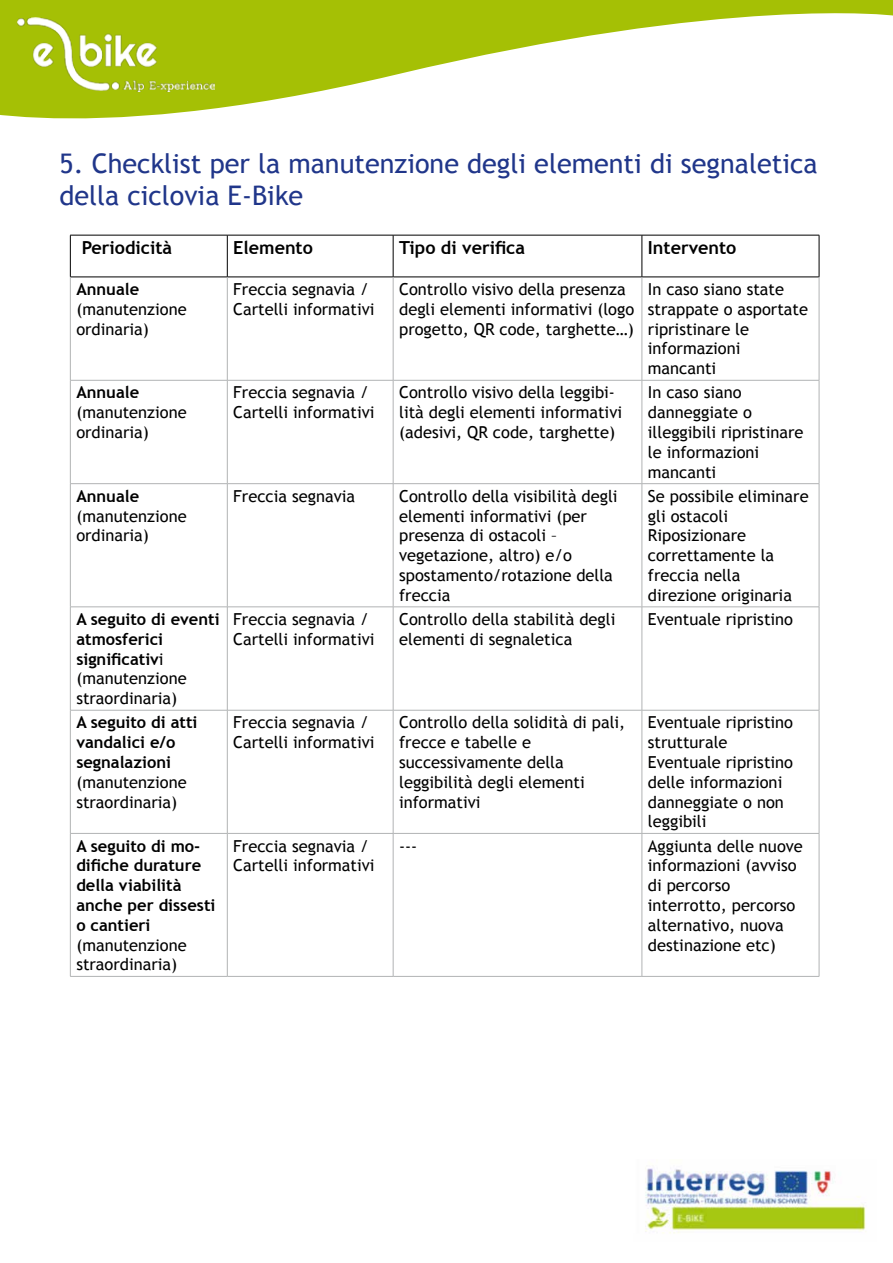
<style>
.page{position:relative;width:893px;height:1263px;background:#fff}
.page>*{position:absolute;margin:0;border:0;box-sizing:border-box;transform-origin:0 0}
.t1{font:27px/32.4px "Trebuchet MS";color:#20368a}
.t2{font:700 18px "Trebuchet MS";color:#000}
.t3{font:16.5px/19.8px "Trebuchet MS";color:#000}
.t4{font:700 16.5px/19.8px "Trebuchet MS";color:#000}
.s1{font-weight:400}
</style>
<div class="page">
<svg style="left:0;top:0;width:893px;height:119px"></svg>
<img style="left:17px;top:17px;width:198px;height:74px">
<img style="left:645px;top:1168px;width:221px;height:66px">
<hr style="left:70px;top:235px;width:157px;height:1px;background:#000">
<hr style="left:70px;top:235px;width:1px;height:42px;background:#000">
<hr style="left:227px;top:235px;width:166px;height:1px;background:#000">
<hr style="left:227px;top:235px;width:1px;height:42px;background:#000">
<hr style="left:393px;top:235px;width:249px;height:1px;background:#000">
<hr style="left:393px;top:235px;width:1px;height:42px;background:#000">
<hr style="left:642px;top:235px;width:177px;height:1px;background:#000">
<hr style="left:642px;top:235px;width:1px;height:42px;background:#000">
<hr style="left:819px;top:235px;width:1px;height:42px;background:#000">
<hr style="left:70px;top:277px;width:157px;height:1px;background:#000">
<hr style="left:227px;top:277px;width:166px;height:1px;background:#000">
<hr style="left:393px;top:277px;width:249px;height:1px;background:#000">
<hr style="left:642px;top:277px;width:177px;height:1px;background:#000">
<hr style="left:70px;top:277px;width:1px;height:103px;background:#b1b3b4">
<hr style="left:227px;top:277px;width:1px;height:103px;background:#b1b3b4">
<hr style="left:393px;top:277px;width:1px;height:103px;background:#b1b3b4">
<hr style="left:642px;top:277px;width:1px;height:103px;background:#b1b3b4">
<hr style="left:819px;top:277px;width:1px;height:103px;background:#b1b3b4">
<hr style="left:70px;top:380px;width:157px;height:1px;background:#b1b3b4">
<hr style="left:70px;top:380px;width:1px;height:103px;background:#b1b3b4">
<hr style="left:227px;top:380px;width:166px;height:1px;background:#b1b3b4">
<hr style="left:227px;top:380px;width:1px;height:103px;background:#b1b3b4">
<hr style="left:393px;top:380px;width:249px;height:1px;background:#b1b3b4">
<hr style="left:393px;top:380px;width:1px;height:103px;background:#b1b3b4">
<hr style="left:642px;top:380px;width:177px;height:1px;background:#b1b3b4">
<hr style="left:642px;top:380px;width:1px;height:103px;background:#b1b3b4">
<hr style="left:819px;top:380px;width:1px;height:103px;background:#b1b3b4">
<hr style="left:70px;top:483px;width:157px;height:1px;background:#b1b3b4">
<hr style="left:70px;top:484px;width:1px;height:123px;background:#b1b3b4">
<hr style="left:227px;top:483px;width:166px;height:1px;background:#b1b3b4">
<hr style="left:227px;top:484px;width:1px;height:123px;background:#b1b3b4">
<hr style="left:393px;top:483px;width:249px;height:1px;background:#b1b3b4">
<hr style="left:393px;top:484px;width:1px;height:123px;background:#b1b3b4">
<hr style="left:642px;top:483px;width:177px;height:1px;background:#b1b3b4">
<hr style="left:642px;top:484px;width:1px;height:123px;background:#b1b3b4">
<hr style="left:819px;top:484px;width:1px;height:123px;background:#b1b3b4">
<hr style="left:70px;top:607px;width:157px;height:1px;background:#b1b3b4">
<hr style="left:70px;top:607px;width:1px;height:103px;background:#b1b3b4">
<hr style="left:227px;top:607px;width:166px;height:1px;background:#b1b3b4">
<hr style="left:227px;top:607px;width:1px;height:103px;background:#b1b3b4">
<hr style="left:393px;top:607px;width:249px;height:1px;background:#b1b3b4">
<hr style="left:393px;top:607px;width:1px;height:103px;background:#b1b3b4">
<hr style="left:642px;top:607px;width:177px;height:1px;background:#b1b3b4">
<hr style="left:642px;top:607px;width:1px;height:103px;background:#b1b3b4">
<hr style="left:819px;top:607px;width:1px;height:103px;background:#b1b3b4">
<hr style="left:70px;top:710px;width:157px;height:1px;background:#b1b3b4">
<hr style="left:70px;top:710px;width:1px;height:123px;background:#b1b3b4">
<hr style="left:227px;top:710px;width:166px;height:1px;background:#b1b3b4">
<hr style="left:227px;top:710px;width:1px;height:123px;background:#b1b3b4">
<hr style="left:393px;top:710px;width:249px;height:1px;background:#b1b3b4">
<hr style="left:393px;top:710px;width:1px;height:123px;background:#b1b3b4">
<hr style="left:642px;top:710px;width:177px;height:1px;background:#b1b3b4">
<hr style="left:642px;top:710px;width:1px;height:123px;background:#b1b3b4">
<hr style="left:819px;top:710px;width:1px;height:123px;background:#b1b3b4">
<hr style="left:70px;top:833px;width:157px;height:1px;background:#b1b3b4">
<hr style="left:70px;top:833px;width:1px;height:143px;background:#b1b3b4">
<hr style="left:227px;top:833px;width:166px;height:1px;background:#b1b3b4">
<hr style="left:227px;top:833px;width:1px;height:143px;background:#b1b3b4">
<hr style="left:393px;top:833px;width:249px;height:1px;background:#b1b3b4">
<hr style="left:393px;top:833px;width:1px;height:143px;background:#b1b3b4">
<hr style="left:642px;top:833px;width:177px;height:1px;background:#b1b3b4">
<hr style="left:642px;top:833px;width:1px;height:143px;background:#b1b3b4">
<hr style="left:819px;top:833px;width:1px;height:143px;background:#b1b3b4">
<hr style="left:70px;top:976px;width:157px;height:1px;background:#b1b3b4">
<hr style="left:227px;top:976px;width:166px;height:1px;background:#b1b3b4">
<hr style="left:393px;top:976px;width:249px;height:1px;background:#b1b3b4">
<hr style="left:642px;top:976px;width:177px;height:1px;background:#b1b3b4">
<h1 class="t1" style="left:60px;top:147px;width:760px">5. Checklist per la manutenzione degli elementi di segnaletica della ciclovia E-Bike</h1>
<p class="t2" style="left:82px;top:237px;width:92px">Periodicità</p>
<p class="t2" style="left:233px;top:237px;width:81px">Elemento</p>
<p class="t2" style="left:399px;top:237px;width:127px">Tipo di verifica</p>
<p class="t2" style="left:648px;top:237px;width:90px">Intervento</p>
<p class="t4" style="left:76px;top:279px;width:64px">Annuale</p>
<p class="t3" style="left:76px;top:299px;width:112px">(manutenzione ordinaria)</p>
<p class="t3" style="left:233px;top:279px;width:143px">Freccia segnavia /<br>Cartelli informativi</p>
<p class="t3" style="left:399px;top:279px;width:237px">Controllo visivo della presenza degli elementi informativi (logo progetto, QR code, targhette…)</p>
<p class="t3" style="left:648px;top:279px;width:162px">In caso siano state strappate o asportate ripristinare le informazioni mancanti</p>
<p class="t4" style="left:76px;top:383px;width:64px">Annuale</p>
<p class="t3" style="left:76px;top:402px;width:112px">(manutenzione ordinaria)</p>
<p class="t4" style="left:76px;top:486px;width:64px">Annuale</p>
<p class="t3" style="left:76px;top:506px;width:112px">(manutenzione ordinaria)</p>
<p class="t3" style="left:233px;top:383px;width:143px">Freccia segnavia /<br>Cartelli informativi</p>
<p class="t3" style="left:399px;top:383px;width:224px">Controllo visivo della leggibi&shy;lità degli elementi informativi (adesivi, QR code, targhette)</p>
<p class="t3" style="left:648px;top:383px;width:157px">In caso siano danneggiate o illeggibili ripristinare le informazioni mancanti</p>
<p class="t3" style="left:233px;top:486px;width:123px">Freccia segnavia</p>
<p class="t3" style="left:399px;top:486px;width:220px">Controllo della visibilità degli elementi informativi (per presenza di ostacoli – vegetazione, altro) e/o spostamento/rotazione della freccia</p>
<p class="t3" style="left:648px;top:486px;width:162px">Se possibile eliminare gli ostacoli<br>Riposizionare correttamente la freccia nella direzione originaria</p>
<p class="t4" style="left:76px;top:609px;width:145px">A seguito di eventi atmosferici significativ<span class="s1">i (manutenzione straordinaria)</span></p>
<p class="t3" style="left:233px;top:609px;width:143px">Freccia segnavia /<br>Cartelli informativi</p>
<p class="t3" style="left:399px;top:609px;width:218px">Controllo della stabilità degli elementi di segnaletica</p>
<p class="t3" style="left:648px;top:609px;width:147px">Eventuale ripristino</p>
<p class="t4" style="left:76px;top:713px;width:123px">A seguito di atti vandalici e/o segnalazioni</p>
<p class="t3" style="left:76px;top:772px;width:112px">(manutenzione straordinaria)</p>
<p class="t3" style="left:233px;top:712px;width:143px">Freccia segnavia /<br>Cartelli informativi</p>
<p class="t3" style="left:399px;top:712px;width:228px">Controllo della solidità di pali, frecce e tabelle e successivamente della leggibilità degli elementi informativi</p>
<p class="t3" style="left:648px;top:712px;width:147px">Eventuale ripristino strutturale<br>Eventuale ripristino delle informazioni danneggiate o non leggibili</p>
<p class="t4" style="left:76px;top:836px;width:141px">A seguito di mo&shy;difiche durature della viabilità anche per dissesti o cantieri</p>
<p class="t3" style="left:76px;top:935px;width:112px">(manutenzione straordinaria)</p>
<p class="t3" style="left:233px;top:836px;width:143px">Freccia segnavia /<br>Cartelli informativi</p>
<p class="t3" style="left:399px;top:836px;width:20px">---</p>
<p class="t3" style="left:648px;top:836px;width:157px">Aggiunta delle nuove informazioni (avviso di percorso interrotto, percorso alternativo, nuova destinazione etc)</p>
</div>
